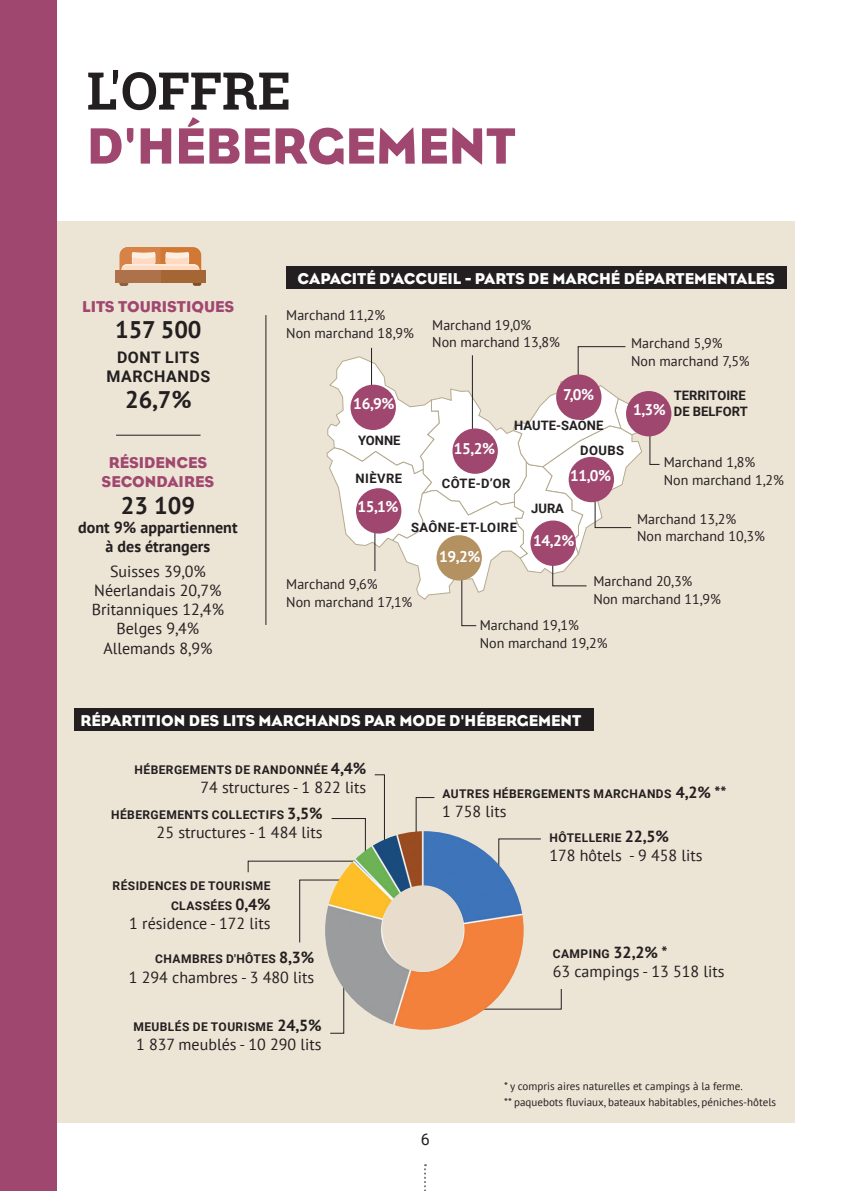
<style>
.page{position:relative;width:851px;height:1191px;background:#fff}
.page>*{position:absolute;margin:0;border:0;box-sizing:border-box;transform-origin:0 0}
.t1{font:52px "Eagle";color:#a04770}
.t2{font:700 52px "Roboto Slab";color:#231f20}
.t3{font:700 24px "PT Sans";color:#231f20}
.t4{font:16px/19.2px "PT Sans";color:#231f20;text-align:center}
.t5{font:16px "Eagle";color:#fff}
.t6{font:16px/19.2px "Eagle";color:#a04770;text-align:center}
.t7{font:700 16px/19.2px "PT Sans";color:#231f20;text-align:center}
.t8{font:700 16px/19.2px "Roboto";letter-spacing:.035em;color:#231f20;text-align:center}
.t9{font:16px "Roboto";color:#231f20}
.t10{font:700 15.4px "PT Sans";letter-spacing:-.025em;color:#fff}
.t11{font:14px/18px "PT Sans";color:#231f20}
.t12{font:700 13px/15.6px "Roboto";color:#231f20}
.t13{font:700 13px "Roboto";letter-spacing:.035em;color:#231f20}
.t14{font:700 12px/19.2px "Roboto";letter-spacing:.035em;color:#231f20;text-align:right}
.t15{font:11px/16px "PT Sans";color:#231f20}
.s1{font-family:"PT Sans";font-size:16px}
</style>
<div class="page">
<svg style="left:424px;top:1164px;width:2px;height:27px"></svg>
<div style="left:0;top:0;width:57px;height:1191px;background:#a04770"></div>
<div style="left:57px;top:221px;width:737px;height:901px;background:#ece4d5"></div>
<div style="left:193px;top:277px;width:8px;height:9px;background:#814f29;border-radius:2px"></div>
<div style="left:115px;top:270px;width:90px;height:13px;background:#a46634"></div>
<svg style="left:120px;top:283px;width:8px;height:3px"></svg>
<div style="left:115px;top:270px;width:45px;height:13px;background:#ad7249"></div>
<svg style="left:120px;top:247px;width:81px;height:24px;background:#e7b28a"></svg>
<hr style="left:116px;top:435px;width:84px;height:1px;background:#231f20">
<hr style="left:265px;top:315px;width:1px;height:310px;background:#231f20">
<div style="left:286px;top:266px;width:500px;height:23px;background:#231f20"></div>
<svg style="left:326px;top:346px;width:334px;height:280px"></svg>
<div style="left:436px;top:535px;width:46px;height:45px;background:#b49161;border-radius:50%"></div>
<div style="left:356px;top:488px;width:45px;height:45px;background:#a04770;border-radius:50%"></div>
<div style="left:530px;top:520px;width:45px;height:46px;background:#a04770;border-radius:50%"></div>
<div style="left:568px;top:457px;width:46px;height:45px;background:#a04770;border-radius:50%"></div>
<div style="left:556px;top:374px;width:45px;height:46px;background:#a04770;border-radius:50%"></div>
<div style="left:626px;top:391px;width:45px;height:45px;background:#a04770;border-radius:50%"></div>
<div style="left:74px;top:708px;width:519px;height:23px;background:#231f20"></div>
<svg style="left:498px;top:838px;width:43px;height:61px"></svg>
<svg style="left:484px;top:988px;width:77px;height:21px"></svg>
<svg style="left:374px;top:774px;width:11px;height:69px"></svg>
<svg style="left:247px;top:818px;width:119px;height:215px"></svg>
<svg style="left:415px;top:797px;width:20px;height:35px"></svg>
<img style="left:325px;top:831px;width:198px;height:198px;border-radius:50%">
<div style="left:382px;top:885px;width:81px;height:87px;background:#e8ddcc;border-radius:50%"></div>
<h1 class="t2" style="left:87px;top:55px;width:206px">L'OFFRE</h1>
<h1 class="t1" style="left:87px;top:126px;width:430px">D'HÉBERGEMENT</h1>
<p class="t6" style="left:82px;top:298px;width:153px">LITS TOURISTIQUES</p>
<h2 class="t3" style="left:115px;top:316px;width:88px">157 500</h2>
<p class="t8" style="left:106px;top:348px;width:105px">DONT LITS<br>MARCHANDS</p>
<h2 class="t3" style="left:125px;top:386px;width:68px">26,7%</h2>
<p class="t6" style="left:102px;top:455px;width:114px">RÉSIDENCES<br>SECONDAIRES</p>
<h2 class="t3" style="left:121px;top:492px;width:76px">23 109</h2>
<p class="t7" style="left:78px;top:518px;width:161px">dont 9% appartiennent à des étrangers</p>
<p class="t4" style="left:92px;top:562px;width:134px">Suisses 39,0%<br>Néerlandais 20,7%<br>Britanniques 12,4%<br>Belges 9,4%<br>Allemands 8,9%</p>
<p class="t5" style="left:297px;top:272px;width:479px">CAPACITÉ D'ACCUEIL - PARTS DE MARCHÉ DÉPARTEMENTALES</p>
<p class="t11" style="left:286px;top:307px;width:129px">Marchand 11,2%<br>Non marchand 18,9%</p>
<p class="t10" style="left:353px;top:395px;width:43px">16,9%</p>
<p class="t12" style="left:358px;top:433px;width:44px">YONNE</p>
<p class="t11" style="left:432px;top:317px;width:129px;line-height:16.8px">Marchand 19,0%<br>Non marchand 13,8%</p>
<p class="t10" style="left:563px;top:386px;width:32px">7,0%</p>
<p class="t10" style="left:454px;top:440px;width:43px">15,2%</p>
<p class="t12" style="left:514px;top:418px;width:90px">HAUTE-SAÔNE</p>
<p class="t12" style="left:580px;top:443px;width:46px">DOUBS</p>
<p class="t12" style="left:355px;top:471px;width:48px">NIÈVRE</p>
<p class="t10" style="left:357px;top:498px;width:43px">15,1%</p>
<p class="t12" style="left:441px;top:475px;width:70px">CÔTE-D’OR</p>
<p class="t13" style="left:411px;top:519px;width:107px">SAÔNE-ET-LOIRE</p>
<p class="t10" style="left:439px;top:548px;width:43px">19,2%</p>
<p class="t10" style="left:570px;top:467px;width:43px">11,0%</p>
<p class="t12" style="left:531px;top:501px;width:34px">JURA</p>
<p class="t10" style="left:533px;top:532px;width:43px">14,2%</p>
<p class="t11" style="left:631px;top:335px;width:120px">Marchand 5,9%<br>Non marchand 7,5%</p>
<p class="t10" style="left:633px;top:401px;width:34px">1,3%</p>
<p class="t12" style="left:673px;top:388px;width:75px">TERRITOIRE<br>DE BELFORT</p>
<p class="t11" style="left:663px;top:454px;width:122px">Marchand 1,8%<br>Non marchand 1,2%</p>
<p class="t11" style="left:637px;top:511px;width:129px;line-height:16.8px">Marchand 13,2%<br>Non marchand 10,3%</p>
<p class="t11" style="left:286px;top:575px;width:128px">Marchand 9,6%<br>Non marchand 17,1%</p>
<p class="t11" style="left:593px;top:573px;width:129px">Marchand 20,3%<br>Non marchand 11,9%</p>
<p class="t11" style="left:479px;top:617px;width:129px">Marchand 19,1%<br>Non marchand 19,2%</p>
<p class="t5" style="left:80px;top:714px;width:502px">RÉPARTITION DES LITS MARCHANDS PAR MODE D'HÉBERGEMENT</p>
<p class="t14" style="left:135px;top:760px;width:233px">HÉBERGEMENTS DE RANDONNÉE <span class="s1">4,4%</span></p>
<p class="t4" style="left:200px;top:778px;width:167px">74 structures - 1 822 lits</p>
<p class="t14" style="left:111px;top:804px;width:213px">HÉBERGEMENTS COLLECTIFS <span class="s1">3,5%</span></p>
<p class="t4" style="left:157px;top:823px;width:167px">25 structures - 1 484 lits</p>
<p class="t14" style="left:113px;top:876px;width:159px">RÉSIDENCES DE TOURISME<br>CLASSÉES <span class="s1">0,4%</span></p>
<p class="t4" style="left:129px;top:914px;width:143px">1 résidence - 172 lits</p>
<p class="t14" style="left:155px;top:949px;width:160px">CHAMBRES D'HÔTES <span class="s1">8,3%</span></p>
<p class="t4" style="left:129px;top:968px;width:187px">1 294 chambres - 3 480 lits</p>
<p class="t14" style="left:133px;top:1017px;width:190px">MEUBLÉS DE TOURISME <span class="s1">24,5%</span></p>
<p class="t4" style="left:136px;top:1035px;width:187px">1 837 meublés - 10 290 lits</p>
<p class="t14" style="left:442px;top:784px;width:286px">AUTRES HÉBERGEMENTS MARCHANDS <span class="s1">4,2% **</span></p>
<p class="t4" style="left:442px;top:802px;width:66px">1 758 lits</p>
<p class="t14" style="left:549px;top:828px;width:121px">HÔTELLERIE <span class="s1">22,5%</span></p>
<p class="t4" style="left:549px;top:846px;width:155px">178 hôtels - 9 458 lits</p>
<p class="t14" style="left:552px;top:944px;width:116px">CAMPING <span class="s1">32,2% *</span></p>
<p class="t4" style="left:552px;top:962px;width:173px">63 campings - 13 518 lits</p>
<p class="t9" style="left:421px;top:1130px;width:10px">6</p>
<p class="t15" style="left:504px;top:1078px;width:273px">* y compris aires naturelles et campings à la ferme.<br>** paquebots fluviaux, bateaux habitables, péniches-hôtels</p>
</div>
